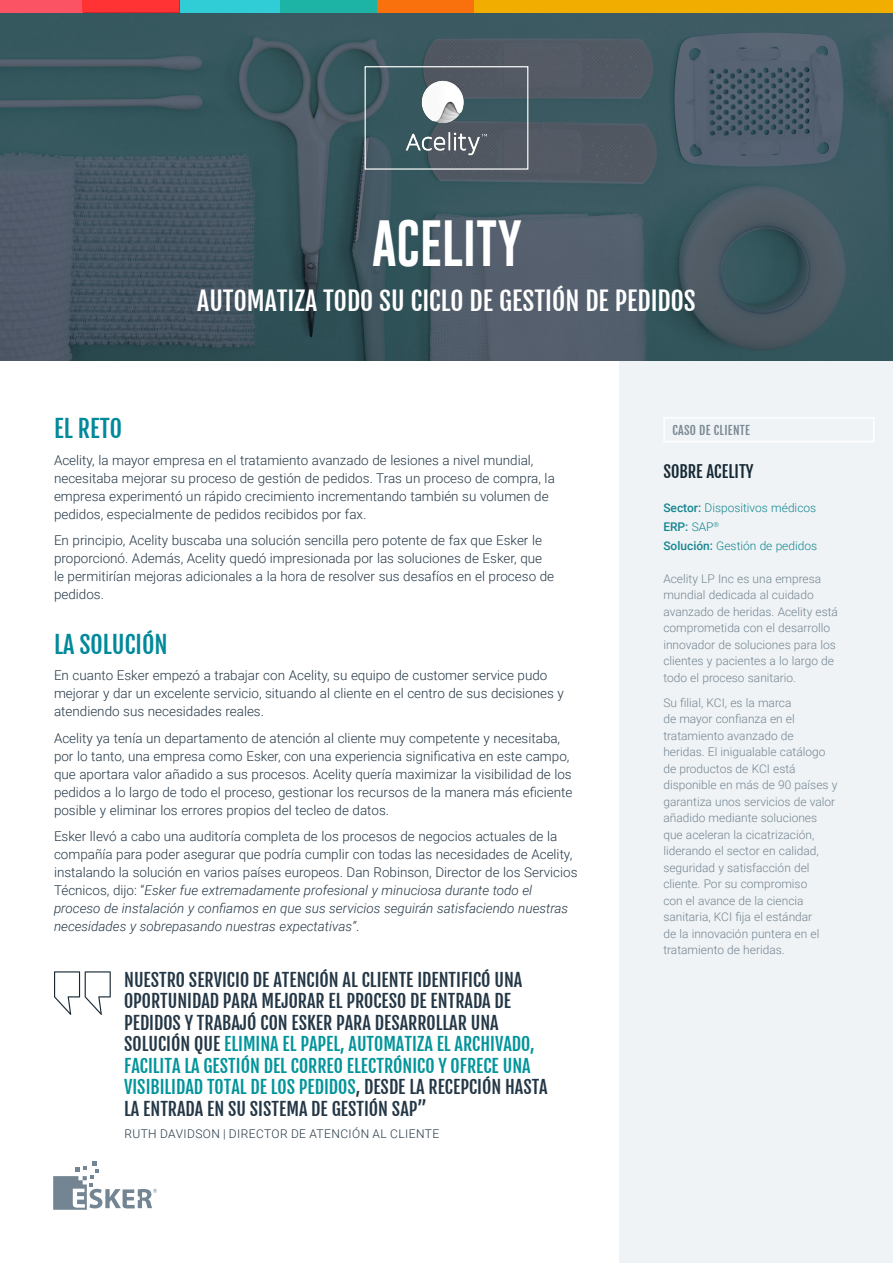
<style>
.page{position:relative;width:893px;height:1263px;background:#fff}
.page>*{position:absolute;margin:0;border:0;box-sizing:border-box;transform-origin:0 0}
.t1{font:47.7px "Gobold";color:#fff}
.t2{font:25.5px "Fjalla One";color:#fff}
.t3{font:23.85px "Fjalla One";color:#00899a}
.t4{font:18px/21.5px "Fjalla One";color:#243746}
.t5{font:16.5px "Fjalla One";color:#152834}
.t6{font:300 13.5px/18px "Roboto";color:#243746}
.t7{font:300 12px/16.5px "Roboto";color:#738592}
.t8{font:300 12px/18.6px "Roboto";color:#138690}
.t9{font:300 12px "Roboto";letter-spacing:.035em;color:#243746}
.t10{font:12px "Fjalla One";letter-spacing:.02em;color:#788995}
.s1{font-style:italic}
.s2{color:#00949a}
.s3{font-weight:500}
</style>
<div class="page">
<div style="left:619px;top:353px;width:274px;height:910px;background:#f0f3f5"></div>
<img style="left:0;top:12px;width:893px;height:348px">
<div style="left:0;top:0;width:83px;height:12px;background:#fb5363"></div>
<svg style="left:83px;top:0;width:97px;height:12px"></svg>
<div style="left:180px;top:0;width:100px;height:12px;background:#30cdd7"></div>
<div style="left:280px;top:0;width:97px;height:12px;background:#1db3a5"></div>
<div style="left:377px;top:0;width:97px;height:12px;background:#f8710c"></div>
<div style="left:474px;top:0;width:419px;height:12px;background:#f2ae00"></div>
<div style="left:82px;top:0;width:97px;height:11px;background:#f33"></div>
<div style="left:365px;top:66px;width:163px;height:104px;border:1px solid #fff"></div>
<img style="left:405px;top:80px;width:82px;height:75px">
<svg style="left:53px;top:1161px;width:104px;height:49px"></svg>
<svg style="left:54px;top:971px;width:57px;height:44px"></svg>
<div style="left:663px;top:417px;width:211px;height:25px;border:2px solid #fff"></div>
<h1 class="t1" style="left:372px;top:212px;width:152px">ACELITY</h1>
<h2 class="t2" style="left:197px;top:285px;width:500px">AUTOMATIZA TODO SU CICLO DE GESTIÓN DE PEDIDOS</h2>
<h3 class="t3" style="left:54px;top:414px;width:70px">EL RETO</h3>
<p class="t6" style="left:54px;top:450px;width:502px">Acelity, la mayor empresa en el tratamiento avanzado de lesiones a nivel mundial, necesitaba mejorar su proceso de gestión de pedidos. Tras un proceso de compra, la empresa experimentó un rápido crecimiento incrementando también su volumen de pedidos, especialmente de pedidos recibidos por fax.</p>
<p class="t6" style="left:54px;top:531px;width:502px">En principio, Acelity buscaba una solución sencilla pero potente de fax que Esker le proporcionó. Además, Acelity quedó impresionada por las soluciones de Esker, que le permitirían mejoras adicionales a la hora de resolver sus desafíos en el proceso de pedidos.</p>
<h3 class="t3" style="left:54px;top:629px;width:115px">LA SOLUCIÓN</h3>
<p class="t6" style="left:54px;top:666px;width:511px">En cuanto Esker empezó a trabajar con Acelity, su equipo de customer service pudo mejorar y dar un excelente servicio, situando al cliente en el centro de sus decisiones y atendiendo sus necesidades reales.</p>
<p class="t6" style="left:54px;top:728px;width:520px">Acelity ya tenía un departamento de atención al cliente muy competente y necesitaba, por lo tanto, una empresa como Esker, con una experiencia significativa en este campo, que aportara valor añadido a sus procesos. Acelity quería maximizar la visibilidad de los pedidos a lo largo de todo el proceso, gestionar los recursos de la manera más eficiente posible y eliminar los errores propios del tecleo de datos.</p>
<p class="t6" style="left:54px;top:827px;width:525px">Esker llevó a cabo una auditoría completa de los procesos de negocios actuales de la compañía para poder asegurar que podría cumplir con todas las necesidades de Acelity, instalando la solución en varios países europeos. Dan Robinson, Director de los Servicios Técnicos, dijo: “<span class="s1">Esker fue extremadamente profesional y minuciosa durante todo el proceso de instalación y confiamos en que sus servicios seguirán satisfaciendo nuestras necesidades y sobrepasando nuestras expectativas”</span>.</p>
<p class="t4" style="left:124px;top:969px;width:425px">NUESTRO SERVICIO DE ATENCIÓN AL CLIENTE IDENTIFICÓ UNA OPORTUNIDAD PARA MEJORAR EL PROCESO DE ENTRADA DE PEDIDOS Y TRABAJÓ CON ESKER PARA DESARROLLAR UNA SOLUCIÓN QUE <span class="s2">ELIMINA EL PAPEL, AUTOMATIZA EL ARCHIVADO, FACILITA LA GESTIÓN DEL CORREO ELECTRÓNICO Y OFRECE UNA VISIBILIDAD TOTAL DE LOS PEDIDOS</span>, DESDE LA RECEPCIÓN HASTA LA ENTRADA EN SU SISTEMA DE GESTIÓN SAP”</p>
<p class="t9" style="left:124px;top:1126px;width:316px">RUTH DAVIDSON | DIRECTOR DE ATENCIÓN AL CLIENTE</p>
<p class="t10" style="left:672px;top:423px;width:79px">CASO DE CLIENTE</p>
<p class="t5" style="left:663px;top:462px;width:92px">SOBRE ACELITY</p>
<p class="t8" style="left:663px;top:498px;width:155px"><span class="s3">Sector:</span> Dispositivos médicos<br><span class="s3">ERP:</span> SAP<sup>®<br></sup><span class="s3">Solución:</span> Gestión de pedidos</p>
<p class="t7" style="left:663px;top:569px;width:176px">Acelity LP Inc es una empresa mundial dedicada al cuidado avanzado de heridas. Acelity está comprometida con el desarrollo innovador de soluciones para los clientes y pacientes a lo largo de todo el proceso sanitario.</p>
<p class="t7" style="left:663px;top:693px;width:176px">Su filial, KCI, es la marca<br>de mayor confianza en el tratamiento avanzado de heridas. El inigualable catálogo de productos de KCI está disponible en más de 90 países y garantiza unos servicios de valor añadido mediante soluciones que aceleran la cicatrización, liderando el sector en calidad, seguridad y satisfacción del cliente. Por su compromiso<br>con el avance de la ciencia sanitaria, KCI fija el estándar<br>de la innovación puntera en el tratamiento de heridas.</p>
</div>
